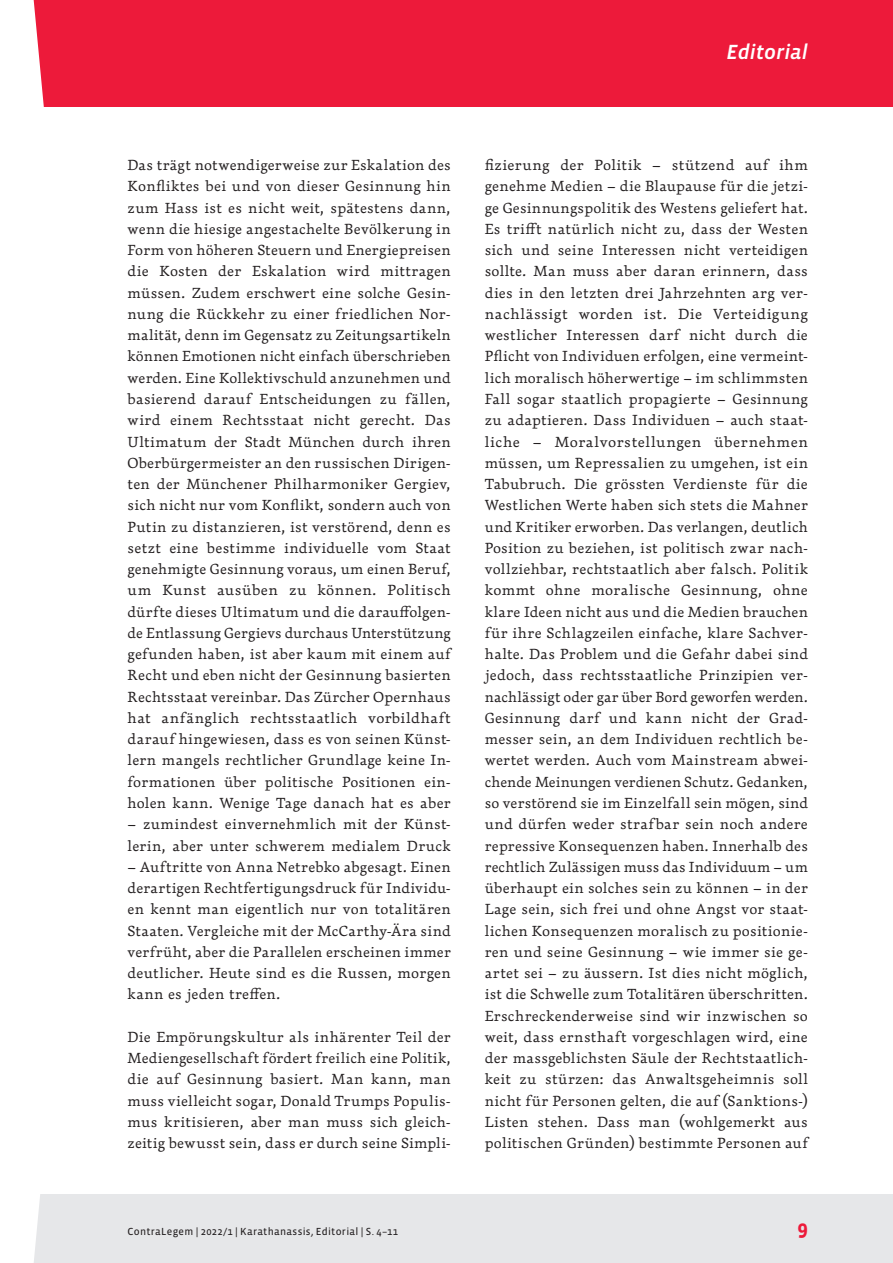
<style>
.page{position:relative;width:893px;height:1263px;background:#fff}
.page>*{position:absolute;margin:0;border:0;box-sizing:border-box;transform-origin:0 0}
.t1{font:italic 500 21px "Vista Sans OT";color:#fff}
.Fusszeile{font:700 21px "Vista Sans OT";color:#ed1a3a}
.GT{font:300 14.25px/21.3px "Dederon LOT";letter-spacing:.015em;color:#231f20;text-align:justify}
.Fusszeile-2{font:10.5px "Vista Sans OT";letter-spacing:.03em;color:#231f20}
</style>
<div class="page">
<div style="left:1px;top:1195px;width:892px;height:68px;background:#e6e7e9"></div>
<div style="left:0;top:0;width:893px;height:106px;background:#ed1a3a"></div>
<svg style="left:0;top:0;width:94px;height:1263px"></svg>
<h1 class="t1" style="left:727px;top:41px;width:83px">Editorial</h1>
<p class="GT" style="left:128px;top:154px;width:325px">Das trägt notwendigerweise zur Eskalation des Konfliktes bei und von dieser Gesinnung hin zum Hass ist es nicht weit, spätestens dann, wenn die hiesige angestachelte Bevölkerung in Form von höheren Steuern und Energiepreisen die Kosten der Eskalation wird mittragen müssen. Zudem erschwert eine solche Gesin&shy;nung die Rückkehr zu einer friedlichen Nor&shy;malität, denn im Gegensatz zu Zeitungsartikeln können Emotionen nicht einfach überschrieben werden. Eine Kollektivschuld anzunehmen und basierend darauf Entscheidungen zu fällen, wird einem Rechtsstaat nicht gerecht. Das Ultimatum der Stadt München durch ihren Oberbürgermeister an den russischen Dirigen&shy;ten der Münchener Philharmoniker Gergiev, sich nicht nur vom Konflikt, sondern auch von Putin zu distanzieren, ist verstörend, denn es setzt eine bestimme individuelle vom Staat genehmigte Gesinnung voraus, um einen Beruf, um Kunst ausüben zu können. Politisch dürfte dieses Ultimatum und die darauffolgen&shy;de Entlassung Gergievs durchaus Unterstützung gefunden haben, ist aber kaum mit einem auf Recht und eben nicht der Gesinnung basierten Rechtsstaat vereinbar. Das Zürcher Opernhaus hat anfänglich rechtsstaatlich vorbildhaft darauf hingewiesen, dass es von seinen Künst&shy;lern mangels rechtlicher Grundlage keine In&shy;formationen über politische Positionen ein&shy;holen kann. Wenige Tage danach hat es aber</p>
<p class="GT" style="left:128px;top:813px;width:325px">– zumindest einvernehmlich mit der Künst&shy;lerin, aber unter schwerem medialem Druck</p>
<p class="GT" style="left:128px;top:856px;width:325px">– Auftritte von Anna Netrebko abgesagt. Einen derartigen Rechtfertigungsdruck für Individu&shy;en kennt man eigentlich nur von totalitären Staaten. Vergleiche mit der McCarthy-Ära sind verfrüht, aber die Parallelen erscheinen immer deutlicher. Heute sind es die Russen, morgen kann es jeden treffen.</p>
<p class="GT" style="left:128px;top:1026px;width:325px">Die Empörungskultur als inhärenter Teil der Mediengesellschaft fördert freilich eine Politik, die auf Gesinnung basiert. Man kann, man muss vielleicht sogar, Donald Trumps Populis&shy;mus kritisieren, aber man muss sich gleich&shy;zeitig bewusst sein, dass er durch seine Simpli-</p>
<p class="GT" style="left:485px;top:154px;width:325px">fizierung der Politik – stützend auf ihm genehme Medien – die Blaupause für die jetzi&shy;ge Gesinnungspolitik des Westens geliefert hat.<br>Es trifft natürlich nicht zu, dass der Westen sich und seine Interessen nicht verteidigen sollte. Man muss aber daran erinnern, dass dies in den letzten drei Jahrzehnten arg ver&shy;nachlässigt worden ist. Die Verteidigung westlicher Interessen darf nicht durch die Pflicht von Individuen erfolgen, eine vermeint&shy;lich moralisch höherwertige – im schlimmsten Fall sogar staatlich propagierte – Gesinnung zu adaptieren. Dass Individuen – auch staat&shy;liche – Moralvorstellungen übernehmen müssen, um Repressalien zu umgehen, ist ein Tabubruch. Die grössten Verdienste für die Westlichen Werte haben sich stets die Mahner und Kritiker erworben. Das verlangen, deutlich Position zu beziehen, ist politisch zwar nach&shy;vollziehbar, rechtstaatlich aber falsch. Politik kommt ohne moralische Gesinnung, ohne klare Ideen nicht aus und die Medien brauchen für ihre Schlagzeilen einfache, klare Sachver&shy;halte. Das Problem und die Gefahr dabei sind jedoch, dass rechtsstaatliche Prinzipien ver&shy;nachlässigt oder gar über Bord geworfen werden.<br>Gesinnung darf und kann nicht der Grad&shy;messer sein, an dem Individuen rechtlich be&shy;wertet werden. Auch vom Mainstream abwei&shy;chende Meinungen verdienen Schutz. Gedanken, so verstörend sie im Einzelfall sein mögen, sind und dürfen weder strafbar sein noch andere repressive Konsequenzen haben. Innerhalb des rechtlich Zulässigen muss das Individuum – um überhaupt ein solches sein zu können – in der Lage sein, sich frei und ohne Angst vor staat&shy;lichen Konsequenzen moralisch zu positionie&shy;ren und seine Gesinnung – wie immer sie ge&shy;artet sei – zu äussern. Ist dies nicht möglich, ist die Schwelle zum Totalitären überschritten.<br>Erschreckenderweise sind wir inzwischen so weit, dass ernsthaft vorgeschlagen wird, eine der massgeblichsten Säule der Rechtstaatlich&shy;keit zu stürzen: das Anwaltsgeheimnis soll nicht für Personen gelten, die auf (Sanktions-)<br>Listen stehen. Dass man (wohlgemerkt aus politischen Gründen) bestimmte Personen auf</p>
<p class="Fusszeile-2" style="left:128px;top:1226px;width:272px">ContraLegem | 2022/1 | Karathanassis, Editorial | S. 4–11</p>
<p class="Fusszeile" style="left:797px;top:1217px;width:12px">9</p>
</div>
